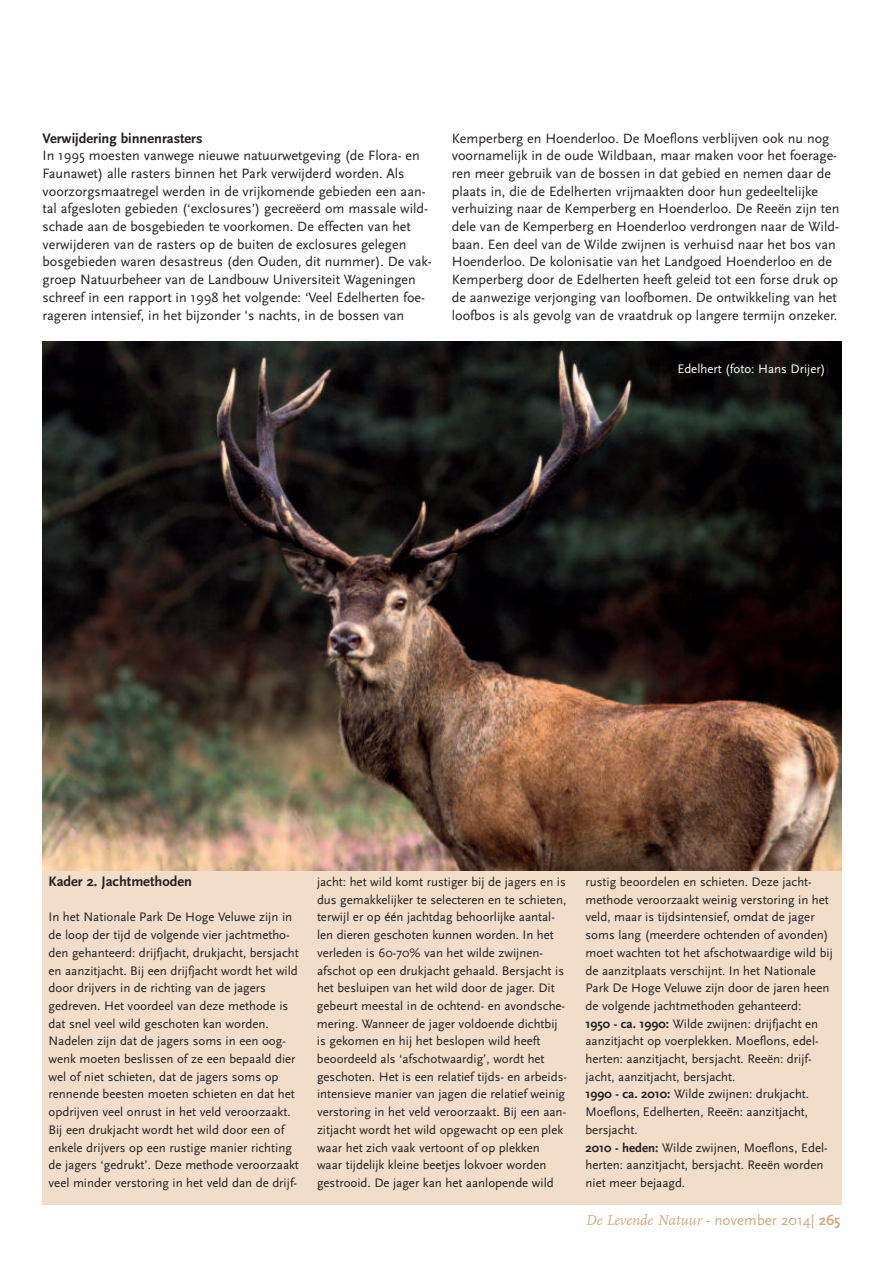
<style>
.page{position:relative;width:893px;height:1263px;background:#fff}
.page>*{position:absolute;margin:0;border:0;box-sizing:border-box;transform-origin:0 0}
.t1{font:italic 15px "FF Scala";color:#d7a77e}
.t2{font:700 14.4px "Scala Sans";color:#231f20}
.t3{font:14.1px/17.7px "Scala Sans";color:#231f20}
.t4{font:12.9px/17.7px "Scala Sans";color:#231f20}
.t5{font:12.9px "Scala Sans";color:#fff}
.s1{color:#231f20}
.s2{font-weight:700}
.s3{font-family:"Scala Sans";font-style:normal}
.s4{font-family:"Scala Sans";font-weight:700;font-style:normal}
</style>
<div class="page">
<div style="left:43px;top:867px;width:799px;height:337px;background:#f1ddc9"></div>
<img style="left:43px;top:341px;width:798px;height:529px">
<p class="t2" style="left:43px;top:129px;width:162px">Verwijdering binnenrasters</p>
<p class="t3" style="left:43px;top:146px;width:391px">In 1995 moesten vanwege nieuwe natuurwetgeving (de Flora- en Faunawet) alle rasters binnen het Park verwijderd worden. Als voorzorgsmaatregel werden in de vrijkomende gebieden een aan&shy;tal afgesloten gebieden (‘exclosures’) gecreëerd om massale wild&shy;schade aan de bosgebieden te voorkomen. De effecten van het verwijderen van de rasters op de buiten de exclosures gelegen bosgebieden waren desastreus (den Ouden, dit nummer). De vak&shy;groep Natuurbeheer van de Landbouw Universiteit Wageningen schreef in een rapport in 1998 het volgende: ‘Veel Edelherten foe&shy;rageren intensief, in het bijzonder 's nachts, in de bossen van</p>
<p class="t3" style="left:452px;top:129px;width:389px">Kemperberg en Hoenderloo. De Moeflons verblijven ook nu nog voornamelijk in de oude Wildbaan, maar maken voor het foerage&shy;ren meer gebruik van de bossen in dat gebied en nemen daar de plaats in, die de Edelherten vrijmaakten door hun gedeeltelijke verhuizing naar de Kemperberg en Hoenderloo. De Reeën zijn ten dele van de Kemperberg en Hoenderloo verdrongen naar de Wild&shy;baan. Een deel van de Wilde zwijnen is verhuisd naar het bos van Hoenderloo. De kolonisatie van het Landgoed Hoenderloo en de Kemperberg door de Edelherten heeft geleid tot een forse druk op de aanwezige verjonging van loofbomen. De ontwikkeling van het loofbos is als gevolg van de vraatdruk op langere termijn onzeker.</p>
<p class="t5" style="left:677px;top:361px;width:154px">Edelhert (foto: Hans Drijer)<span class="s1">)</span></p>
<p class="t2" style="left:49px;top:873px;width:145px">Kader 2. Jachtmethoden</p>
<p class="t4" style="left:49px;top:908px;width:252px">In het Nationale Park De Hoge Veluwe zijn in de loop der tijd de volgende vier jachtmetho&shy;den gehanteerd: drijfjacht, drukjacht, bersjacht en aanzitjacht. Bij een drijfjacht wordt het wild door drijvers in de richting van de jagers gedreven. Het voordeel van deze methode is dat snel veel wild geschoten kan worden.<br>Nadelen zijn dat de jagers soms in een oog&shy;wenk moeten beslissen of ze een bepaald dier wel of niet schieten, dat de jagers soms op rennende beesten moeten schieten en dat het opdrijven veel onrust in het veld veroorzaakt.<br>Bij een drukjacht wordt het wild door een of enkele drijvers op een rustige manier richting de jagers ‘gedrukt’. Deze methode veroorzaakt veel minder verstoring in het veld dan de drijf-</p>
<p class="t4" style="left:317px;top:873px;width:252px">jacht: het wild komt rustiger bij de jagers en is dus gemakkelijker te selecteren en te schieten, terwijl er op één jachtdag behoorlijke aantal&shy;len dieren geschoten kunnen worden. In het verleden is 60-70% van het wilde zwijnen&shy;afschot op een drukjacht gehaald. Bersjacht is het besluipen van het wild door de jager. Dit gebeurt meestal in de ochtend- en avondsche&shy;mering. Wanneer de jager voldoende dichtbij is gekomen en hij het beslopen wild heeft beoordeeld als ‘afschotwaardig’, wordt het geschoten. Het is een relatief tijds- en arbeids&shy;intensieve manier van jagen die relatief weinig verstoring in het veld veroorzaakt. Bij een aan&shy;zitjacht wordt het wild opgewacht op een plek waar het zich vaak vertoont of op plekken waar tijdelijk kleine beetjes lokvoer worden gestrooid. De jager kan het aanlopende wild</p>
<p class="t4" style="left:585px;top:873px;width:249px">rustig beoordelen en schieten. Deze jacht&shy;methode veroorzaakt weinig verstoring in het veld, maar is tijdsintensief, omdat de jager soms lang (meerdere ochtenden of avonden) moet wachten tot het afschotwaardige wild bij de aanzitplaats verschijnt. In het Nationale Park De Hoge Veluwe zijn door de jaren heen de volgende jachtmethoden gehanteerd:<br><span class="s2">1950 - ca. 1990:</span> Wilde zwijnen: drijfjacht en aanzitjacht op voerplekken. Moeflons, edel&shy;herten: aanzitjacht, bersjacht. Reeën: drijf&shy;jacht, aanzitjacht, bersjacht.<br><span class="s2">1990 - ca. 2010:</span> Wilde zwijnen: drukjacht.<br>Moeflons, Edelherten, Reeën: aanzitjacht, bersjacht.<br><span class="s2">2010 - heden:</span> Wilde zwijnen, Moeflons, Edel&shy;herten: aanzitjacht, bersjacht. Reeën worden niet meer bejaagd.</p>
<p class="t1" style="left:586px;top:1211px;width:256px">De Levende Natuur <span class="s3">- november 2014|</span> <span class="s4">265</span></p>
</div>
